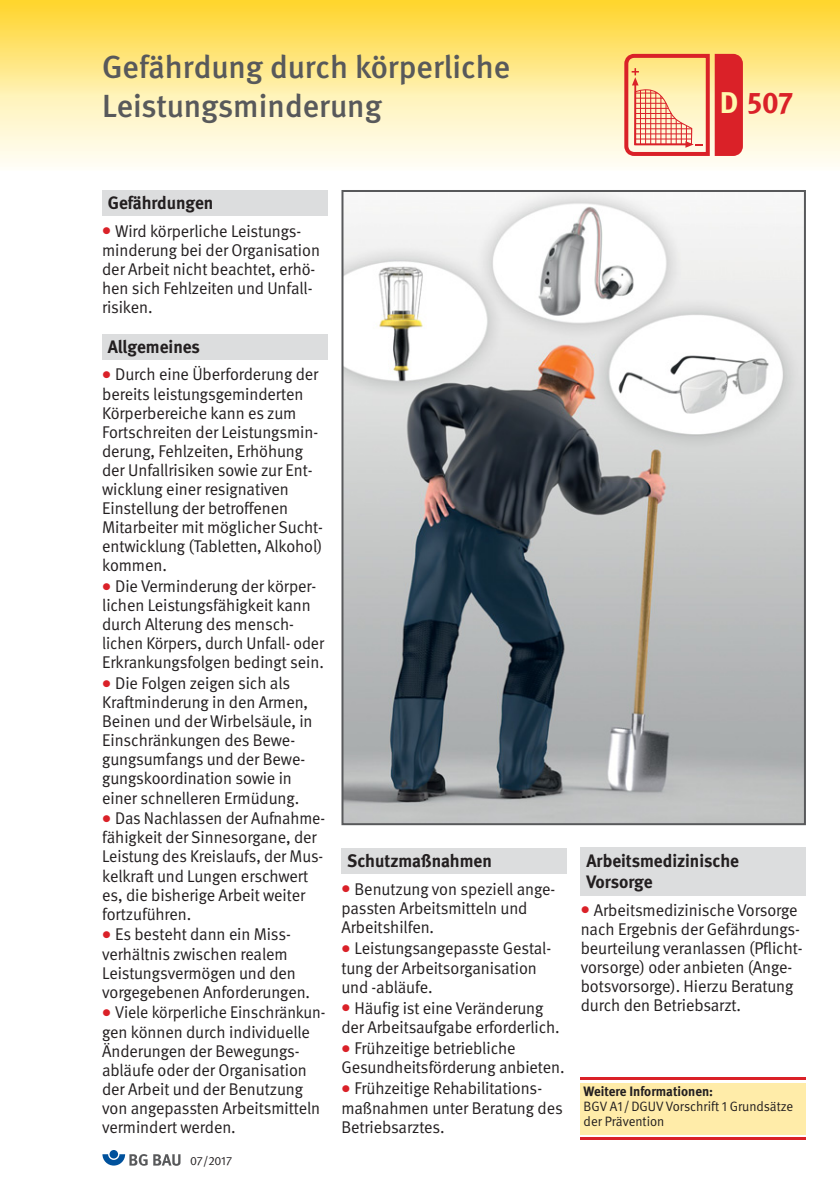
<style>
.page{position:relative;width:840px;height:1191px;background:#fff}
.page>*{position:absolute;margin:0;border:0;box-sizing:border-box;transform-origin:0 0}
.t1{font:500 32px/39px "DGUV Meta";color:#58595b}
.t2{font:700 30px "DGUV Meta";color:#da2128}
.t3{font:700 18px/21px "DGUV Meta";color:#231f20}
.t4{font:17px/19px "DGUV Meta";letter-spacing:-.005em;color:#231f20}
.t5{font:17px/19px "DGUV Meta";letter-spacing:-.005em;color:#231f20;scale:.94 1}
.t6{font:17px/19px "DGUV Meta";letter-spacing:-.005em;color:#231f20;scale:.95 1}
.t7{font:13.6px/15px "DGUV Meta";color:#231f20}
.t8{font:700 13.6px "DGUV Meta";color:#231f20}
.t9{font:12px "DGUV Meta";letter-spacing:-.005em;color:#231f20}
.s1{color:#fff9ae}
.s2{color:#da2128}
</style>
<div class="page">
<div style="left:341px;top:848px;width:225px;height:25px;background:#dcddde"></div>
<svg style="left:0;top:96px;width:839px;height:70px;background:#fef7d7"></svg>
<img style="left:0;top:0;width:839px;height:96px">
<svg style="left:624px;top:0;width:78px;height:156px;background:#f8c77b"></svg>
<div style="left:714px;top:54px;width:28px;height:102px;background:#da2128"></div>
<div style="left:102px;top:190px;width:225px;height:25px;background:#dcddde"></div>
<div style="left:102px;top:334px;width:225px;height:26px;background:#dcddde"></div>
<div style="left:580px;top:848px;width:225px;height:48px;background:#dcddde"></div>
<div style="left:580px;top:1083px;width:225px;height:51px;background:#ffeca9"></div>
<hr style="left:580px;top:1077px;width:225px;height:3px;background:#da2128">
<hr style="left:580px;top:1137px;width:225px;height:3px;background:#da2128">
<img style="left:344px;top:193px;width:458px;height:629px">
<div style="left:341px;top:190px;width:464px;height:635px;border:2px solid #58595b"></div>
<div style="left:109px;top:1150px;width:9px;height:8px;background:#00519c;border-radius:50%"></div>
<svg style="left:102px;top:1154px;width:45px;height:11px"></svg>
<svg style="left:153px;top:1154px;width:27px;height:11px"></svg>
<h1 class="t1" style="left:102px;top:50px;width:409px">Gefährdung durch körperliche<br>Leistungsminderung</h1>
<h2 class="t2" style="left:719px;top:91px;width:75px"><span class="s1">D</span> 507</h2>
<p class="t3" style="left:108px;top:194px;width:107px">Gefährdungen</p>
<p class="t4" style="left:102px;top:223px;width:219px"><span class="s2">●</span> Wird körperliche Leistungs&shy;minderung bei der Organisation der Arbeit nicht beachtet, erhö&shy;hen sich Fehlzeiten und Unfall - risiken.</p>
<p class="t3" style="left:108px;top:337px;width:94px">Allgemeines</p>
<p class="t4" style="left:102px;top:366px;width:222px"><span class="s2">●</span> Durch eine Überforderung der bereits leistungsgeminderten<br>Körperbereiche kann es zum<br>Fortschreiten der Leistungsmin&shy;derung, Fehlzeiten, Erhöhung der Unfallrisiken sowie zur Ent&shy;wicklung einer resignativen<br>Einstellung der betroffenen<br>Mitarbeiter mit möglicher Sucht&shy;entwicklung (Tabletten, Alkohol) kommen.</p>
<p class="t4" style="left:102px;top:578px;width:223px"><span class="s2">●</span> Die Verminderung der körper&shy;lichen Leistungsfähigkeit kann durch Alterung des mensch&shy;lichen Körpers, durch Unfall- oder<br>Erkrankungsfolgen bedingt sein.</p>
<p class="t4" style="left:102px;top:675px;width:212px"><span class="s2">●</span> Die Folgen zeigen sich als<br>Kraftminderung in den Armen,<br>Beinen und der Wirbelsäule, in<br>Einschränkungen des Bewe&shy;gungsumfangs und der Bewe&shy;gungskoordination sowie in einer schnelleren Ermüdung.</p>
<p class="t6" style="left:102px;top:810px;width:236px"><span class="s2">●</span> Das Nachlassen der Aufnahme - fähigkeit der Sinnesorgane, der<br>Leistung des Kreislaufs, der Mus - kelkraft und Lungen erschwert es, die bisherige Arbeit weiter fortzuführen.</p>
<p class="t4" style="left:102px;top:926px;width:209px"><span class="s2">●</span> Es besteht dann ein Miss - verhältnis zwischen realem<br>Leistungsvermögen und den vorgegebenen Anforderungen.</p>
<p class="t5" style="left:102px;top:1004px;width:239px"><span class="s2">●</span> Viele körperliche Einschränkun - gen können durch individuelle<br>Änderungen der Bewegungs - abläufe oder der Organisation der Arbeit und der Benutzung von angepassten Arbeitsmitteln vermindert werden.</p>
<p class="t9" style="left:190px;top:1156px;width:43px">07/2017</p>
<p class="t3" style="left:347px;top:851px;width:146px">Schutzmaßnahmen</p>
<p class="t4" style="left:341px;top:880px;width:215px"><span class="s2">●</span> Benutzung von speziell ange&shy;passten Arbeitsmitteln und<br>Arbeitshilfen.</p>
<p class="t4" style="left:341px;top:940px;width:211px"><span class="s2">●</span> Leistungsangepasste Gestal&shy;tung der Arbeitsorganisation und -abläufe.</p>
<p class="t4" style="left:341px;top:999px;width:220px"><span class="s2">●</span> Häufig ist eine Veränderung der Arbeitsaufgabe erforderlich.</p>
<p class="t4" style="left:341px;top:1040px;width:224px"><span class="s2">●</span> Frühzeitige betriebliche<br>Gesundheitsförderung anbieten.</p>
<p class="t4" style="left:341px;top:1080px;width:223px"><span class="s2">●</span> Frühzeitige Rehabilitations&shy;maßnahmen unter Beratung des<br>Betriebsarztes.</p>
<p class="t3" style="left:586px;top:851px;width:154px">Arbeitsmedizinische<br>Vorsorge</p>
<p class="t4" style="left:580px;top:901px;width:223px"><span class="s2">●</span> Arbeitsmedizinische Vorsorge nach Ergebnis der Gefährdungs&shy;beurteilung veranlassen (Pflicht&shy;vorsorge) oder anbieten (Ange&shy;botsvorsorge). Hierzu Beratung durch den Betriebsarzt.</p>
<p class="t8" style="left:583px;top:1086px;width:131px">Weitere Informationen:</p>
<p class="t7" style="left:583px;top:1100px;width:211px">BGV A1 / DGUV Vorschrift 1 Grundsätze der Prävention</p>
</div>
